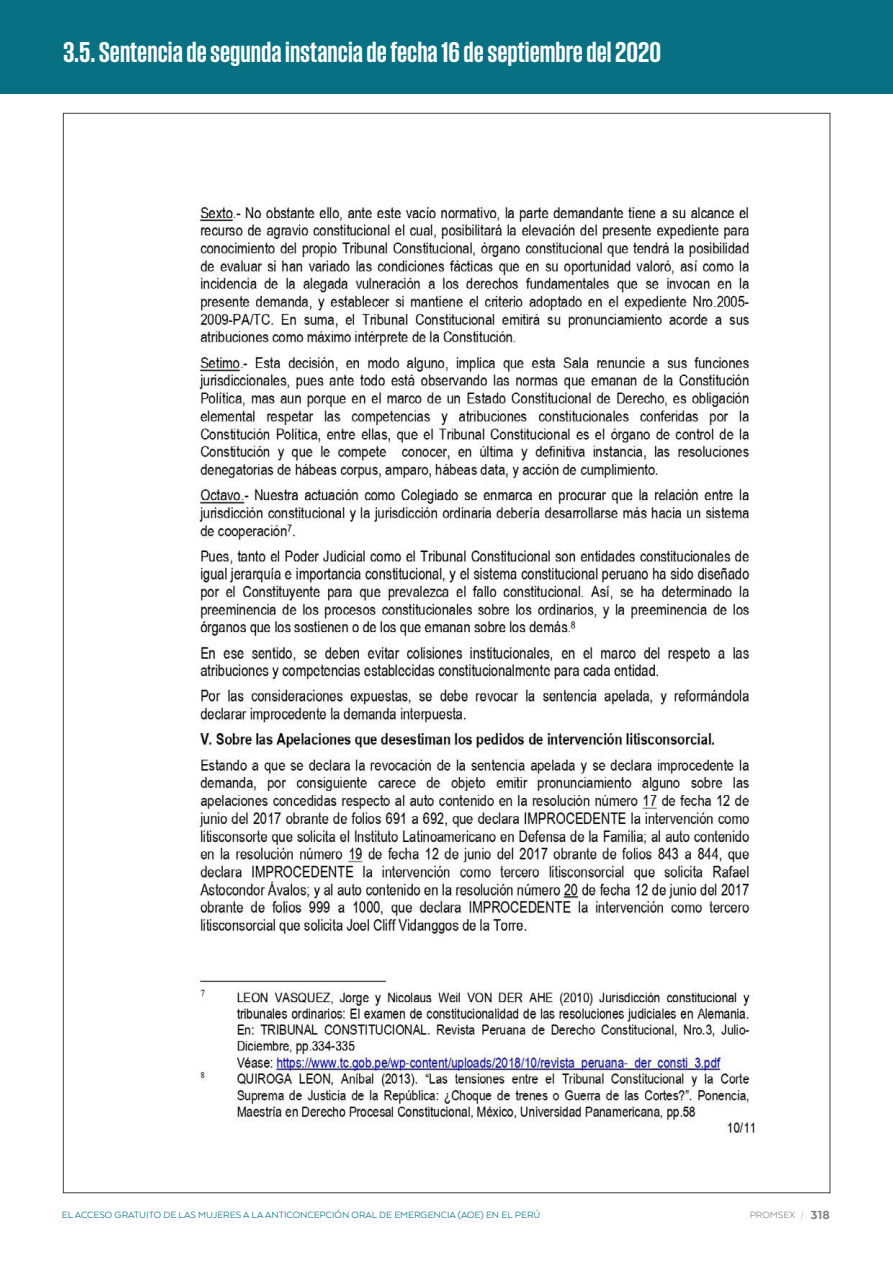
<style>
.page{position:relative;width:893px;height:1263px;background:#fff}
.page>*{position:absolute;margin:0;border:0;box-sizing:border-box;transform-origin:0 0}
.t1{font:30px "Field Gothic No.35 Bold X Cond";color:#fff}
.t2{font:10.5px "Arquitecta";color:#077183}
.t3{font:10.5px "Arquitecta";color:#808080}
.s1{font-weight:800;font-size:13.5px}
</style>
<div class="page">
<div style="left:0;top:0;width:893px;height:94px;background:#077183"></div>
<img style="left:197px;top:204px;width:558px;height:930px">
<hr style="left:892px;top:0;width:1px;height:1263px;background:#fff">
<svg style="left:800px;top:1211px;width:4px;height:9px"></svg>
<h1 class="t1" style="left:63px;top:37px;width:599px">3.5. Sentencia de segunda instancia de fecha 16 de septiembre del 2020</h1>
<p class="t2" style="left:62px;top:1209px;width:480px">EL ACCESO GRATUITO DE LAS MUJERES A LA ANTICONCEPCIÓN ORAL DE EMERGENCIA (AOE) EN EL PERÚ</p>
<p class="t3" style="left:750px;top:1209px;width:82px">PROMSEX <span class="s1">318</span></p>
</div>
